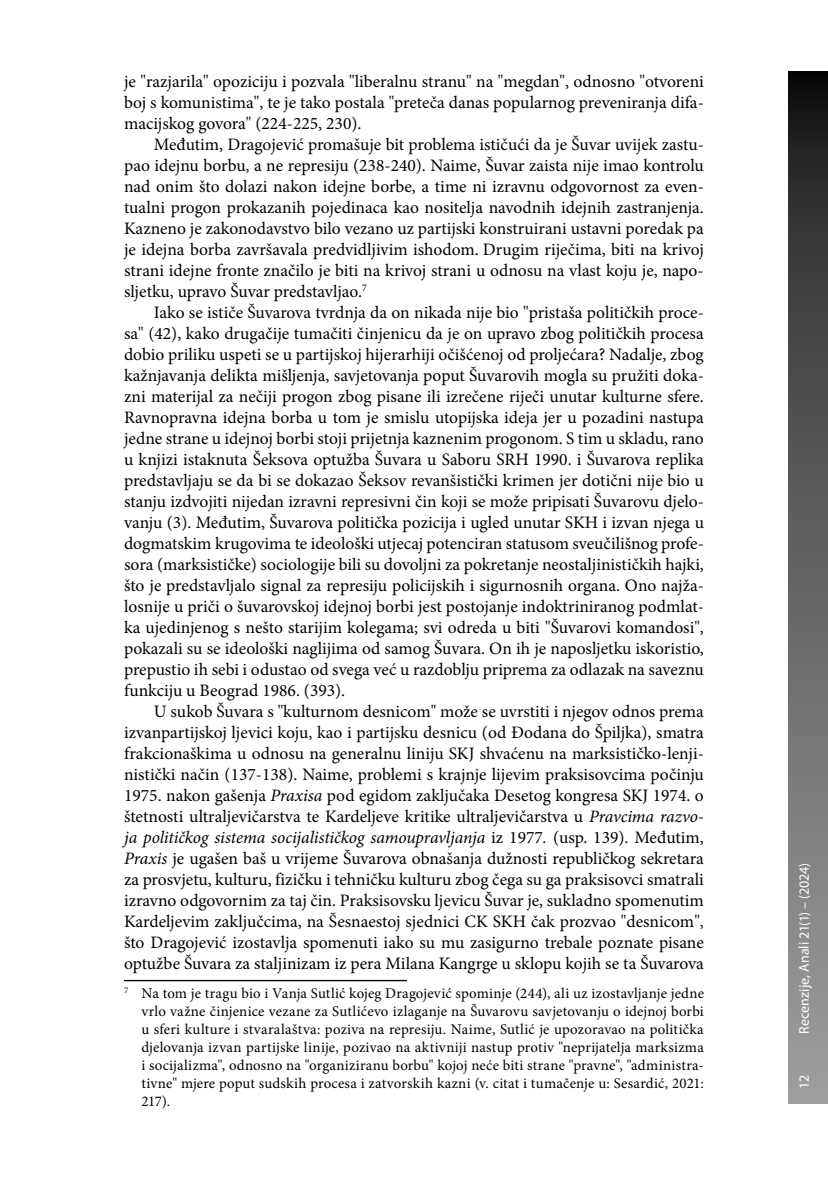
<style>
.page{position:relative;width:828px;height:1180px;background:#fff}
.page>*{position:absolute;margin:0;border:0;box-sizing:border-box;transform-origin:0 0}
.t1{font:17.5px/21px "Minion Pro";color:#000;text-align:justify}
.t2{font:14.88px/17.8px "Minion Pro";letter-spacing:.015em;color:#000;text-align:justify}
.t3{font:14px "Myriad Pro";letter-spacing:.005em;color:#fff}
.s1{font-style:italic}
</style>
<div class="page">
<svg style="left:788px;top:71px;width:40px;height:1032px;background:#606163"></svg>
<hr style="left:124px;top:980px;width:283px;height:1px;background:#000">
<p class="t1" style="left:124px;top:71px;width:581px">je "razjarila" opoziciju i pozvala "liberalnu stranu" na "megdan", odnosno "otvoreni boj s komunistima", te je tako postala "preteča danas popularnog preveniranja difa&shy;macijskog govora" (224-225, 230).</p>
<p class="t1" style="left:124px;top:134px;width:581px;text-indent:30px">Međutim, Dragojević promašuje bit problema ističući da je Šuvar uvijek zastu&shy;pao idejnu borbu, a ne represiju (238-240). Naime, Šuvar zaista nije imao kontrolu nad onim što dolazi nakon idejne borbe, a time ni izravnu odgovornost za even&shy;tualni progon prokazanih pojedinaca kao nositelja navodnih idejnih zastranjenja.<br>Kazneno je zakonodavstvo bilo vezano uz partijski konstruirani ustavni poredak pa je idejna borba završavala predvidljivim ishodom. Drugim riječima, biti na krivoj strani idejne fronte značilo je biti na krivoj strani u odnosu na vlast koju je, napo&shy;sljetku, upravo Šuvar predstavljao.<sup>7</sup></p>
<p class="t1" style="left:124px;top:302px;width:581px;text-indent:30px">Iako se ističe Šuvarova tvrdnja da on nikada nije bio "pristaša političkih proce&shy;sa" (42), kako drugačije tumačiti činjenicu da je on upravo zbog političkih procesa dobio priliku uspeti se u partijskoj hijerarhiji očišćenoj od proljećara? Nadalje, zbog kažnjavanja delikta mišljenja, savjetovanja poput Šuvarovih mogla su pružiti doka&shy;zni materijal za nečiji progon zbog pisane ili izrečene riječi unutar kulturne sfere.<br>Ravnopravna idejna borba u tom je smislu utopijska ideja jer u pozadini nastupa jedne strane u idejnoj borbi stoji prijetnja kaznenim progonom. S tim u skladu, rano u knjizi istaknuta Šeksova optužba Šuvara u Saboru SRH 1990. i Šuvarova replika predstavljaju se da bi se dokazao Šeksov revanšistički krimen jer dotični nije bio u stanju izdvojiti nijedan izravni represivni čin koji se može pripisati Šuvarovu djelo&shy;vanju (3). Međutim, Šuvarova politička pozicija i ugled unutar SKH i izvan njega u dogmatskim krugovima te ideološki utjecaj potenciran statusom sveučilišnog profe&shy;sora (marksističke) sociologije bili su dovoljni za pokretanje neostaljinističkih hajki, što je predstavljalo signal za represiju policijskih i sigurnosnih organa. Ono najža&shy;losnije u priči o šuvarovskoj idejnoj borbi jest postojanje indoktriniranog podmlat&shy;ka ujedinjenog s nešto starijim kolegama; svi odreda u biti "Šuvarovi komandosi", pokazali su se ideološki naglijima od samog Šuvara. On ih je naposljetku iskoristio, prepustio ih sebi i odustao od svega već u razdoblju priprema za odlazak na saveznu funkciju u Beograd 1986. (393).</p>
<p class="t1" style="left:124px;top:701px;width:581px;text-indent:30px">U sukob Šuvara s "kulturnom desnicom" može se uvrstiti i njegov odnos prema izvanpartijskoj ljevici koju, kao i partijsku desnicu (od Đodana do Špiljka), smatra frakcionaškima u odnosu na generalnu liniju SKJ shvaćenu na marksističko-lenji&shy;nistički način (137-138). Naime, problemi s krajnje lijevim praksisovcima počinju 1975. nakon gašenja <span class="s1">Praxisa</span> pod egidom zaključaka Desetog kongresa SKJ 1974. o štetnosti ultraljevičarstva te Kardeljeve kritike ultraljevičarstva u <span class="s1">Pravcima razvo&shy;ja političkog sistema socijalističkog samoupravljanja</span> iz 1977<span class="s1">.</span> (usp. 139). Međutim, <span class="s1">Praxis</span> je ugašen baš u vrijeme Šuvarova obnašanja dužnosti republičkog sekretara za prosvjetu, kulturu, fizičku i tehničku kulturu zbog čega su ga praksisovci smatrali izravno odgovornim za taj čin. Praksisovsku ljevicu Šuvar je, sukladno spomenutim Kardeljevim zaključcima, na Šesnaestoj sjednici CK SKH čak prozvao "desnicom", što Dragojević izostavlja spomenuti iako su mu zasigurno trebale poznate pisane optužbe Šuvara za staljinizam iz pera Milana Kangrge u sklopu kojih se ta Šuvarova</p>
<p class="t2" style="left:141px;top:985px;width:564px;text-indent:-17px"><sup>7</sup> Na tom je tragu bio i Vanja Sutlić kojeg Dragojević spominje (244), ali uz izostavljanje jedne vrlo važne činjenice vezane za Sutlićevo izlaganje na Šuvarovu savjetovanju o idejnoj borbi u sferi kulture i stvaralaštva: poziva na represiju. Naime, Sutlić je upozoravao na politička djelovanja izvan partijske linije, pozivao na aktivniji nastup protiv "neprijatelja marksizma i socijalizma", odnosno na "organiziranu borbu" kojoj neće biti strane "pravne", "administra&shy;tivne" mjere poput sudskih procesa i zatvorskih kazni (v. citat i tumačenje u: Sesardić, 2021:<br>217).</p>
<p class="t3" style="left:795px;top:1034px;width:172px;rotate:-90deg">Recenzije, Anali 21(1) – (2024)</p>
<p class="t3" style="left:795px;top:1088px;width:15px;rotate:-90deg">12</p>
</div>
